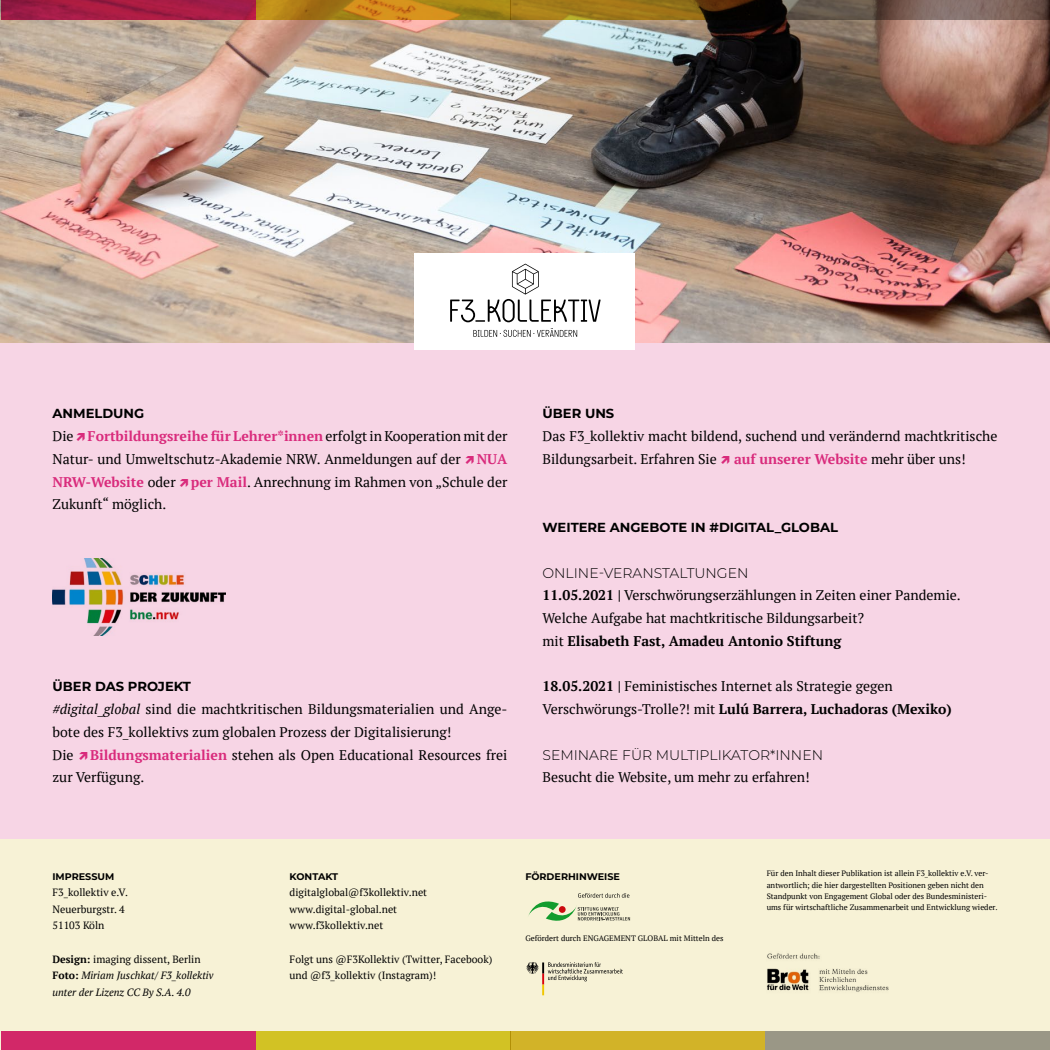
<style>
.page{position:relative;width:1050px;height:1050px;background:#fff}
.page>*{position:absolute;margin:0;border:0;box-sizing:border-box;transform-origin:0 0}
.t1{font:14px/22.8px "PT Serif";color:#000}
.t2{font:300 14px "Montserrat";color:#000}
.t3{font:700 13.12px "Montserrat";color:#000}
.t4{font:10.5px/16.6px "PT Serif";color:#000}
.t5{font:italic 10.5px/16.6px "PT Serif";color:#000}
.t6{font:700 9.62px "Montserrat";color:#000}
.t7{font:7.88px/11.4px "PT Serif";color:#000}
.s1{font-weight:700;color:#d92b7c}
.s2{font-style:italic}
.s3{font-weight:700}
.s4{font-weight:700;font-style:normal}
.s5{font-style:normal}
</style>
<div class="page">
<img style="left:1px;top:19px;width:1049px;height:324px">
<div style="left:1px;top:838px;width:1049px;height:212px;background:#f7f2d6"></div>
<div style="left:0;top:343px;width:1050px;height:495px;background:#f7d5e5"></div>
<img style="left:52px;top:559px;width:174px;height:76px">
<svg style="left:511px;top:0;width:254px;height:19px;background:#805e13"></svg>
<svg style="left:1px;top:0;width:255px;height:19px;background:#a21b44"></svg>
<svg style="left:256px;top:0;width:255px;height:19px;background:#b58218"></svg>
<svg style="left:765px;top:0;width:285px;height:19px;background:#69574e"></svg>
<div style="left:511px;top:1032px;width:254px;height:18px;background:#d2b328"></div>
<div style="left:1px;top:1032px;width:255px;height:18px;background:#d22868"></div>
<div style="left:256px;top:1032px;width:255px;height:18px;background:#d2c224"></div>
<div style="left:765px;top:1032px;width:285px;height:18px;background:#9a9786"></div>
<svg style="left:528px;top:893px;width:102px;height:28px"></svg>
<svg style="left:526px;top:962px;width:97px;height:33px"></svg>
<img style="left:767px;top:953px;width:122px;height:39px">
<div style="left:415px;top:253px;width:220px;height:97px;background:#fff"></div>
<svg style="left:473px;top:328px;width:104px;height:9px"></svg>
<svg style="left:450px;top:264px;width:151px;height:58px"></svg>
<p class="t3" style="left:52px;top:404px;width:93px">ANMELDUNG</p>
<p class="t1" style="left:52px;top:425px;width:457px;text-align:justify">Die <span class="s1">Fortbildungsreihe für Lehrer*innen</span> erfolgt in Kooperation mit der Natur- und Umweltschutz-Akademie NRW. Anmeldungen auf der <span class="s1">NUA NRW-Website</span> oder <span class="s1">per Mail</span>. Anrechnung im Rahmen von „Schule der Zukunft“ möglich.</p>
<p class="t3" style="left:52px;top:677px;width:140px">ÜBER DAS PROJEKT</p>
<p class="t1" style="left:52px;top:698px;width:457px"><span class="s2">#digital_global</span> sind die machtkritischen Bildungsmaterialien und Ange&shy;bote des F3_kollektivs zum globalen Prozess der Digitalisierung!<br>Die <span class="s1">Bildungsmaterialien</span> stehen als Open Educational Resources frei zur Verfügung.</p>
<p class="t3" style="left:542px;top:404px;width:73px">ÜBER UNS</p>
<p class="t1" style="left:542px;top:425px;width:457px">Das F3_kollektiv macht bildend, suchend und verändernd machtkritische<br>Bildungsarbeit. Erfahren Sie <span class="s1">auf unserer Website</span> mehr über uns!</p>
<p class="t3" style="left:542px;top:518px;width:297px">WEITERE ANGEBOTE IN #DIGITAL_GLOBAL</p>
<p class="t2" style="left:542px;top:563px;width:208px">ONLINE-VERANSTALTUNGEN</p>
<p class="t1" style="left:542px;top:584px;width:420px"><span class="s3">11.05.2021 |</span> Verschwörungserzählungen in Zeiten einer Pandemie.<br>Welche Aufgabe hat machtkritische Bildungsarbeit?<br>mit <span class="s3">Elisabeth Fast, Amadeu Antonio Stiftung</span></p>
<p class="t1" style="left:542px;top:675px;width:411px"><span class="s3">18.05.2021 |</span> Feministisches Internet als Strategie gegen<br>Verschwörungs-Trolle?! mit <span class="s3">Lulú Barrera, Luchadoras (Mexiko)</span></p>
<p class="t2" style="left:542px;top:745px;width:282px">SEMINARE FÜR MULTIPLIKATOR*INNEN</p>
<p class="t1" style="left:542px;top:766px;width:269px">Besucht die Website, um mehr zu erfahren!</p>
<p class="t6" style="left:52px;top:869px;width:63px">IMPRESSUM</p>
<p class="t4" style="left:52px;top:884px;width:77px">F3_kollektiv e.V.<br>Neuerburgstr. 4<br>51103 Köln</p>
<p class="t5" style="left:52px;top:951px;width:162px"><span class="s4">Design:</span> <span class="s5">imaging dissent, Berlin<br></span><span class="s4">Foto:</span> Miriam Juschkat/ F3_kollektiv unter der Lizenz CC By S.A. 4.0</p>
<p class="t6" style="left:290px;top:869px;width:50px">KONTAKT</p>
<p class="t4" style="left:290px;top:884px;width:139px">digitalglobal@f3kollektiv.net www.digital-global.net www.f3kollektiv.net</p>
<p class="t4" style="left:290px;top:951px;width:204px">Folgt uns @F3Kollektiv (Twitter, Facebook) und @f3_kollektiv (Instagram)!</p>
<p class="t6" style="left:525px;top:869px;width:96px">FÖRDERHINWEISE</p>
<p class="t7" style="left:525px;top:932px;width:200px">Gefördert durch ENGAGEMENT GLOBAL mit Mitteln des</p>
<p class="t7" style="left:767px;top:868px;width:232px">Für den Inhalt dieser Publikation ist allein F3_kollektiv e.V. ver&shy;antwortlich; die hier dargestellten Positionen geben nicht den Standpunkt von Engagement Global oder des Bundesministeri&shy;ums für wirtschaftliche Zusammenarbeit und Entwicklung wieder.</p>
</div>
